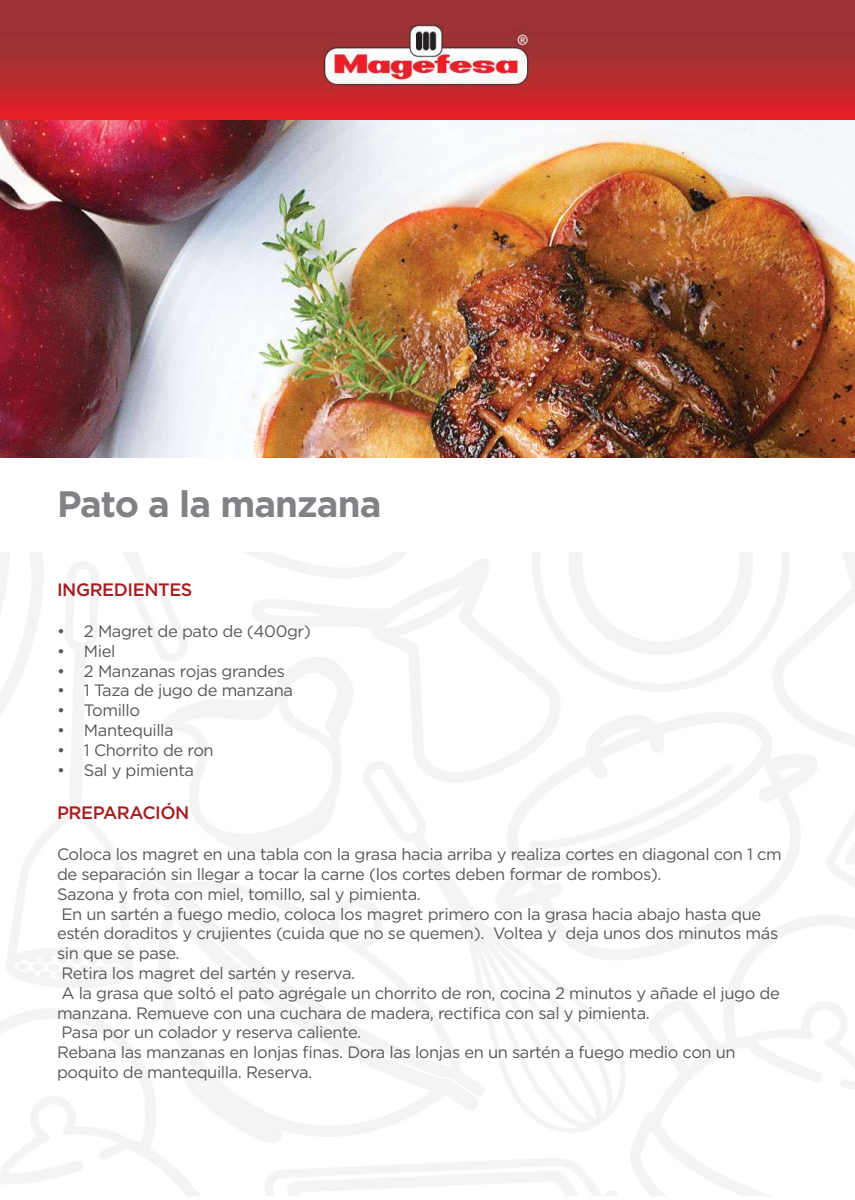
<style>
.page{position:relative;width:855px;height:1200px;background:#fff}
.page>*{position:absolute;margin:0;border:0;box-sizing:border-box;transform-origin:0 0}
.t1{font:700 36.75px "Gotham";letter-spacing:-.025em;color:#818285}
.t2{font:500 18px "Gotham";letter-spacing:-.025em;color:#a41e22}
.t3{font:16.5px/19.8px "Gotham";letter-spacing:-.025em;color:#57585a}
</style>
<div class="page">
<img style="left:0;top:0;width:855px;height:121px">
<img style="left:0;top:121px;width:855px;height:337px">
<h1 class="t1" style="left:57px;top:480px;width:326px">Pato a la manzana</h1>
<p class="t2" style="left:57px;top:578px;width:137px">INGREDIENTES</p>
<p class="t3" style="left:57px;top:621px;width:256px">• 2 Magret de pato de (400gr)</p>
<p class="t3" style="left:57px;top:641px;width:60px">• Miel</p>
<p class="t3" style="left:57px;top:661px;width:229px">• 2 Manzanas rojas grandes</p>
<p class="t3" style="left:57px;top:680px;width:238px">• 1 Taza de jugo de manzana</p>
<p class="t3" style="left:57px;top:700px;width:85px">• Tomillo</p>
<p class="t3" style="left:57px;top:720px;width:118px">• Mantequilla</p>
<p class="t3" style="left:57px;top:740px;width:158px">• 1 Chorrito de ron</p>
<p class="t3" style="left:57px;top:760px;width:139px">• Sal y pimienta</p>
<p class="t2" style="left:57px;top:801px;width:134px">PREPARACIÓN</p>
<p class="t3" style="left:57px;top:844px;width:726px">Coloca los magret en una tabla con la grasa hacia arriba y realiza cortes en diagonal con 1 cm de separación sin llegar a tocar la carne (los cortes deben formar de rombos).<br>Sazona y frota con miel, tomillo, sal y pimienta.<br>En un sartén a fuego medio, coloca los magret primero con la grasa hacia abajo hasta que estén doraditos y crujientes (cuida que no se quemen). Voltea y deja unos dos minutos más sin que se pase.<br>Retira los magret del sartén y reserva.<br>A la grasa que soltó el pato agrégale un chorrito de ron, cocina 2 minutos y añade el jugo de manzana. Remueve con una cuchara de madera, rectifica con sal y pimienta.<br>Pasa por un colador y reserva caliente.<br>Rebana las manzanas en lonjas finas. Dora las lonjas en un sartén a fuego medio con un poquito de mantequilla. Reserva.</p>
</div>
